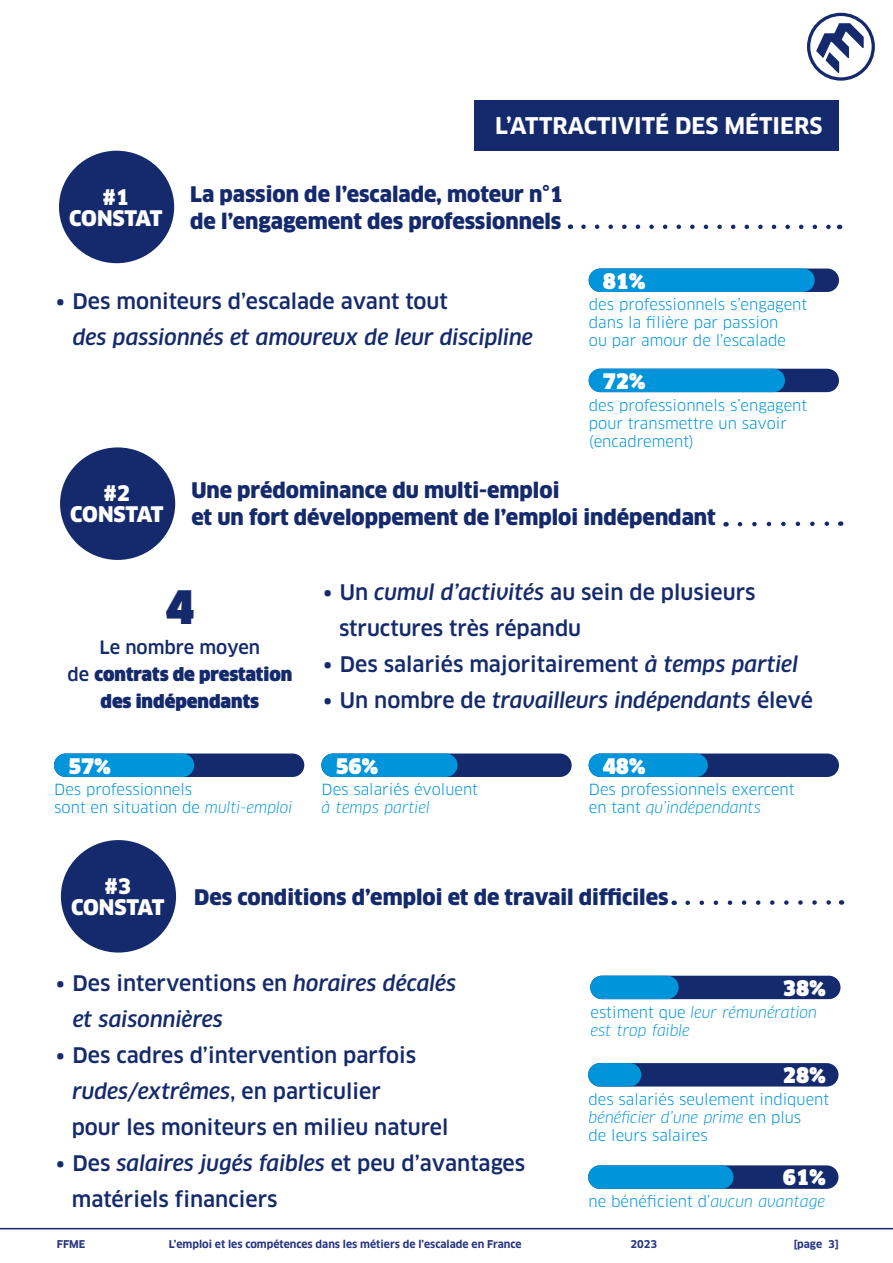
<style>
.page{position:relative;width:893px;height:1263px;background:#fff}
.page>*{position:absolute;margin:0;border:0;box-sizing:border-box;transform-origin:0 0}
.t1{font:900 45px "Clan OT";color:#142a6c}
.t2{font:700 22.5px "Clan OT";color:#fff}
.t3{font:500 21px "Clan OT";color:#142a6c}
.t4{font:900 21px "Clan OT";color:#142a6c}
.t5{font:italic 500 21px "Clan OT";color:#142a6c}
.t6{font:900 21px "Clan OT";letter-spacing:-.02em;color:#fff}
.t7{font:900 21px "Clan OT";color:#fff}
.t8{font:900 18px/27px "Clan OT";color:#142a6c;text-align:center}
.t9{font:500 18px "Clan OT";color:#142a6c}
.t10{font:15px/18px "Clan OT";color:#0095db}
.t11{font:italic 15px "Clan OT";color:#0095db}
.t12{font:700 10.5px "Clan OT";color:#283583}
.s1{font-weight:500}
.s2{font-style:italic}
.s3{font-style:normal}
</style>
<div class="page">
<svg style="left:807px;top:13px;width:68px;height:68px"></svg>
<svg style="left:0;top:1228px;width:893px;height:2px;background:#586896"></svg>
<div style="left:475px;top:100px;width:364px;height:51px;background:#142a6c"></div>
<div style="left:59px;top:151px;width:115px;height:112px;background:#142a6c;border-radius:50%"></div>
<div style="left:60px;top:447px;width:115px;height:113px;background:#142a6c;border-radius:50%"></div>
<div style="left:61px;top:840px;width:115px;height:112px;background:#142a6c;border-radius:50%"></div>
<svg style="left:583px;top:224px;width:248px;height:5px"></svg>
<svg style="left:737px;top:521px;width:104px;height:6px"></svg>
<svg style="left:688px;top:900px;width:143px;height:5px"></svg>
<div style="left:589px;top:268px;width:250px;height:24px;background:#142a6c;border-radius:12px"></div>
<div style="left:54px;top:753px;width:250px;height:24px;background:#142a6c;border-radius:12px"></div>
<div style="left:589px;top:369px;width:250px;height:23px;background:#142a6c;border-radius:12px"></div>
<div style="left:321px;top:753px;width:251px;height:24px;background:#142a6c;border-radius:12px"></div>
<div style="left:589px;top:753px;width:250px;height:24px;background:#142a6c;border-radius:12px"></div>
<div style="left:589px;top:268px;width:226px;height:24px;background:#0095db;border-radius:12px"></div>
<div style="left:54px;top:753px;width:140px;height:24px;background:#0095db;border-radius:12px"></div>
<div style="left:589px;top:369px;width:196px;height:23px;background:#0095db;border-radius:12px"></div>
<div style="left:321px;top:753px;width:137px;height:24px;background:#0095db;border-radius:12px"></div>
<div style="left:589px;top:753px;width:119px;height:24px;background:#0095db;border-radius:12px"></div>
<div style="left:590px;top:976px;width:250px;height:23px;background:#142a6c;border-radius:12px"></div>
<div style="left:588px;top:1063px;width:250px;height:23px;background:#142a6c;border-radius:12px"></div>
<div style="left:588px;top:1165px;width:250px;height:24px;background:#142a6c;border-radius:12px"></div>
<div style="left:590px;top:976px;width:89px;height:23px;background:#0095db;border-radius:12px"></div>
<div style="left:588px;top:1063px;width:53px;height:23px;background:#0095db;border-radius:12px"></div>
<div style="left:588px;top:1165px;width:145px;height:24px;background:#0095db;border-radius:12px"></div>
<p class="t6" style="left:103px;top:184px;width:28px">#1</p>
<p class="t6" style="left:69px;top:205px;width:95px">CONSTAT</p>
<p class="t2" style="left:495px;top:113px;width:329px">L’ATTRACTIVITÉ DES MÉTIERS</p>
<p class="t4" style="left:190px;top:181px;width:374px">La passion de l’escalade, moteur n°1</p>
<p class="t4" style="left:190px;top:208px;width:373px">de l’engagement des professionnels</p>
<p class="t7" style="left:603px;top:269px;width:44px">81%</p>
<p class="t3" style="left:54px;top:288px;width:395px">∙ Des moniteurs d’escalade avant tout</p>
<p class="t5" style="left:73px;top:324px;width:462px">des passionnés et amoureux de leur discipline</p>
<p class="t10" style="left:589px;top:296px;width:220px">des professionnels s’engagent</p>
<p class="t10" style="left:589px;top:314px;width:191px">dans la filière par passion</p>
<p class="t10" style="left:589px;top:332px;width:199px">ou par amour de l’escalade</p>
<p class="t7" style="left:603px;top:369px;width:44px">72%</p>
<p class="t10" style="left:589px;top:396px;width:220px">des professionnels s’engagent pour transmettre un savoir</p>
<p class="t10" style="left:589px;top:432px;width:106px">(encadrement)</p>
<p class="t6" style="left:104px;top:481px;width:28px">#2</p>
<p class="t6" style="left:70px;top:502px;width:95px">CONSTAT</p>
<p class="t4" style="left:191px;top:478px;width:370px">Une prédominance du multi-emploi</p>
<p class="t4" style="left:191px;top:505px;width:526px">et un fort développement de l’emploi indépendant</p>
<p class="t1" style="left:166px;top:582px;width:30px">4</p>
<p class="t9" style="left:100px;top:637px;width:162px">Le nombre moyen</p>
<p class="t8" style="left:67px;top:661px;width:226px"><span class="s1">de</span> contrats de prestation des indépendants</p>
<p class="t7" style="left:68px;top:754px;width:44px">57%</p>
<p class="t10" style="left:54px;top:781px;width:140px">Des professionnels</p>
<p class="t10" style="left:54px;top:799px;width:240px">sont en situation de <span class="s2">multi-emploi</span></p>
<p class="t3" style="left:321px;top:580px;width:436px">∙ Un <span class="s2">cumul d’activités</span> au sein de plusieurs</p>
<p class="t3" style="left:339px;top:616px;width:244px">structures très répandu</p>
<p class="t3" style="left:321px;top:652px;width:478px">∙ Des salariés majoritairement <span class="s2">à temps partiel</span></p>
<p class="t5" style="left:321px;top:688px;width:493px"><span class="s3">∙ Un nombre de</span> travailleurs indépendants <span class="s3">élevé</span></p>
<p class="t7" style="left:335px;top:754px;width:44px">56%</p>
<p class="t7" style="left:603px;top:754px;width:44px">48%</p>
<p class="t10" style="left:322px;top:781px;width:158px">Des salariés évoluent</p>
<p class="t11" style="left:322px;top:799px;width:110px">à temps partiel</p>
<p class="t10" style="left:589px;top:781px;width:207px">Des professionnels exercent</p>
<p class="t11" style="left:589px;top:799px;width:174px"><span class="s3">en tant</span> qu’indépendants</p>
<p class="t6" style="left:104px;top:874px;width:28px">#3</p>
<p class="t6" style="left:71px;top:895px;width:95px">CONSTAT</p>
<p class="t4" style="left:194px;top:884px;width:476px">Des conditions d’emploi et de travail difficiles</p>
<p class="t3" style="left:54px;top:970px;width:404px">∙ Des interventions en <span class="s2">horaires décalés</span></p>
<p class="t5" style="left:73px;top:1006px;width:152px">et saisonnières</p>
<p class="t3" style="left:54px;top:1042px;width:364px">∙ Des cadres d’intervention parfois</p>
<p class="t5" style="left:72px;top:1078px;width:310px">rudes/extrêmes<span class="s3">, en particulier</span></p>
<p class="t3" style="left:72px;top:1114px;width:378px">pour les moniteurs en milieu naturel</p>
<p class="t3" style="left:54px;top:1150px;width:473px">∙ Des <span class="s2">salaires jugés faibles</span> et peu d’avantages</p>
<p class="t3" style="left:72px;top:1186px;width:207px">matériels financiers</p>
<p class="t7" style="left:783px;top:976px;width:44px">38%</p>
<p class="t11" style="left:590px;top:1003px;width:228px"><span class="s3">estiment que</span> leur rémunération</p>
<p class="t11" style="left:590px;top:1021px;width:101px">est trop faible</p>
<p class="t7" style="left:783px;top:1063px;width:44px">28%</p>
<p class="t10" style="left:588px;top:1090px;width:242px">des salariés seulement indiquent <span class="s2">bénéficier d’une prime</span> en plus</p>
<p class="t10" style="left:588px;top:1126px;width:121px">de leurs salaires</p>
<p class="t7" style="left:783px;top:1166px;width:44px">61%</p>
<p class="t10" style="left:588px;top:1193px;width:238px">ne bénéficient d’<span class="s2">aucun avantage</span></p>
<p class="t12" style="left:57px;top:1237px;width:30px">FFME</p>
<p class="t12" style="left:169px;top:1237px;width:354px">L’emploi et les compétences dans les métiers de l’escalade en France</p>
<p class="t12" style="left:630px;top:1237px;width:28px">2023</p>
<p class="t12" style="left:794px;top:1237px;width:46px">[page 3]</p>
</div>
